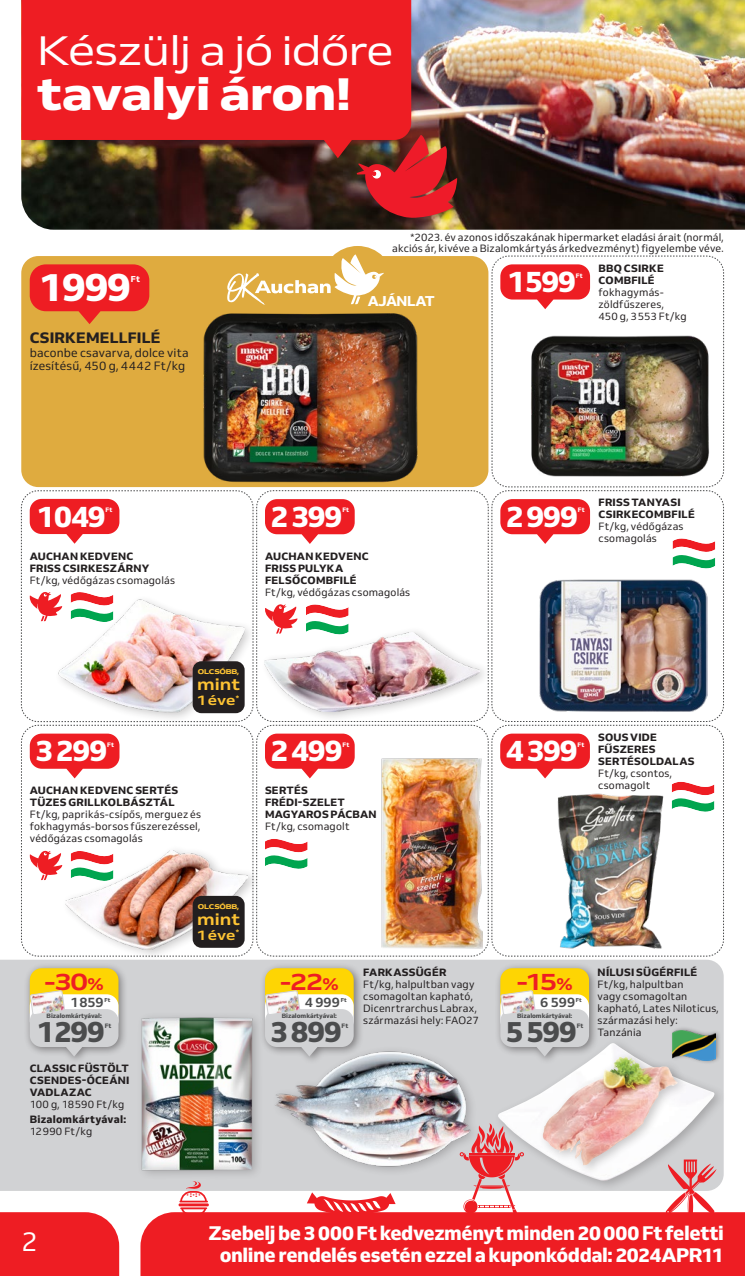
<style>
.page{position:relative;width:745px;height:1276px;background:#fff}
.page>*{position:absolute;margin:0;border:0;box-sizing:border-box;transform-origin:0 0}
.t1{font:45px "Venn Semi Ex X Bold";letter-spacing:-.02em;color:#fff}
.t2{font:40.8px "Venn Semi Ex";letter-spacing:-.02em;color:#fff}
.pajzs{font:800 39px "Venn";color:#fff}
.pajzs-2{font:800 29.25px "Venn";letter-spacing:-.04em;color:#fff}
.pajzs-3{font:800 28.95px "Venn";letter-spacing:-.04em;color:#4b4c4d}
.t3{font:27px "Venn";color:#fff}
.t4{font:700 23.4px "Venn Semi Ex";color:#ee1d23}
.alap_termek_leiras{font:800 19.5px/22.5px "Venn";letter-spacing:-.02em;color:#fff;text-align:center}
.t5{font:700 16.05px "Venn Semi Ex";color:#fec434}
.bomba_termek_megnevezes{font:800 15px "Venn";letter-spacing:.015em;color:#231f20}
.t6{font:800 14.25px "Venn";letter-spacing:-.025em;color:#fff}
.t7{font:700 13.65px "Venn Semi Ex";color:#fec434}
.pajzs_athuzott{font:700 13.35px "Venn";letter-spacing:-.005em;color:#4b4c4d}
.bomba_termek_leiras{font:12px/13.5px "Venn";letter-spacing:.01em;color:#231f20}
.alap_termek_leiras-2{font:10.5px/12px "Venn";letter-spacing:.015em;color:#231f20}
.alap_termek_megnevezes{font:800 10.5px/12px "Venn";letter-spacing:.025em;color:#231f20}
.bizalombonusz_termeknev{font:800 10.5px/12px "Venn";letter-spacing:.025em;color:#231f20;text-align:justify}
.bizalombonusz_leiras{font:10.5px "Venn";letter-spacing:.005em;color:#231f20}
.bizalombonusz_szoveg{font:800 10.5px "Venn";letter-spacing:.025em;color:#231f20}
.pajzs-4{font:800 8.55px "Venn";color:#fff}
.t8{font:6.75px "Venn Semi Ex X Bold";letter-spacing:-.03em;color:#fec434}
.pajzs-5{font:800 6.3px "Venn";color:#4b4c4d}
.pajzs-6{font:800 6.3px "Venn";letter-spacing:.015em;color:#fff}
.pajzs_athuzott-2{font:800 5.55px "Venn";color:#4b4c4d}
.s1{font-size:17.1px}
</style>
<div class="page">
<div style="left:0;top:1212px;width:119px;height:64px;background:#ee1d23"></div>
<div style="left:140px;top:1212px;width:604px;height:64px;background:#ee1d23"></div>
<div style="left:0;top:959px;width:723px;height:232px;background:#d1d2d4"></div>
<div style="left:321px;top:246px;width:72px;height:72px;background:#dfab3f;border-radius:50%"></div>
<img style="left:21px;top:0;width:723px;height:230px">
<div style="left:21px;top:0;width:390px;height:140px;background:#ee1d23"></div>
<img style="left:319px;top:134px;width:138px;height:84px">
<div style="left:61px;top:843px;width:199px;height:117px;background:#fff"></div>
<div style="left:137px;top:1011px;width:127px;height:169px;background:#231f20;opacity:.25"></div>
<img style="left:140px;top:1016px;width:113px;height:155px">
<div style="left:271px;top:1045px;width:209px;height:131px;background:#d1d2d4"></div>
<img style="left:275px;top:1051px;width:197px;height:118px">
<div style="left:493px;top:1036px;width:233px;height:156px;background:#231f20;opacity:.25"></div>
<img style="left:497px;top:1043px;width:217px;height:138px">
<div style="left:537px;top:1050px;width:152px;height:126px;background:#231f20;opacity:.25"></div>
<img style="left:588px;top:1055px;width:38px;height:29px">
<div style="left:24px;top:962px;width:105px;height:103px;background:#231f20;opacity:.5"></div>
<div style="left:30px;top:968px;width:88px;height:56px;background:#fed503;border-radius:12px"></div>
<svg style="left:30px;top:990px;width:88px;height:66px;background:#d8d5c9"></svg>
<div style="left:259px;top:962px;width:105px;height:103px;background:#231f20;opacity:.5"></div>
<div style="left:265px;top:968px;width:88px;height:56px;background:#fed503;border-radius:12px"></div>
<svg style="left:265px;top:990px;width:88px;height:66px;background:#d8d5c9"></svg>
<div style="left:494px;top:962px;width:105px;height:103px;background:#231f20;opacity:.5"></div>
<div style="left:500px;top:968px;width:88px;height:56px;background:#fed503;border-radius:12px"></div>
<svg style="left:500px;top:990px;width:88px;height:66px;background:#d8d5c9"></svg>
<img style="left:21px;top:254px;width:702px;height:703px">
<div style="left:192px;top:661px;width:52px;height:52px;background:#231f20;border-radius:9px"></div>
<div style="left:192px;top:896px;width:52px;height:52px;background:#231f20;border-radius:9px"></div>
<div style="left:670px;top:1025px;width:51px;height:39px;background:#231f20;opacity:.45"></div>
<img style="left:672px;top:1030px;width:42px;height:30px">
<svg style="left:665px;top:1159px;width:51px;height:60px"></svg>
<hr style="left:178px;top:1203px;width:31px;height:3px;background:#ee1d23">
<svg style="left:179px;top:1181px;width:29px;height:34px"></svg>
<svg style="left:306px;top:1192px;width:89px;height:23px"></svg>
<svg style="left:459px;top:1123px;width:64px;height:90px"></svg>
<p class="t2" style="left:37px;top:26px;width:358px">Készülj a jó időre</p>
<p class="t1" style="left:37px;top:66px;width:316px">tavalyi áron!</p>
<p class="pajzs" style="left:39px;top:263px;width:94px">1 999</p>
<p class="pajzs-4" style="left:131px;top:273px;width:11px">Ft</p>
<p class="bomba_termek_megnevezes" style="left:30px;top:328px;width:132px">CSIRKEMELLFILÉ</p>
<p class="bomba_termek_leiras" style="left:30px;top:345px;width:160px">baconbe csavarva, dolce vita ízesítésű, 450 g, 4 442 Ft/kg</p>
<p class="alap_termek_leiras-2" style="left:392px;top:231px;width:333px;line-height:11.2px;text-align:right">*2023. év azonos időszakának hipermarket eladási árait (normál, akciós ár, kivéve a Bizalomkártyás árkedvezményt) figyelembe véve.</p>
<p class="t6" style="left:367px;top:292px;width:68px">AJÁNLAT</p>
<p class="pajzs-2" style="left:507px;top:263px;width:70px">1 599</p>
<p class="pajzs-6" style="left:575px;top:271px;width:8px">Ft</p>
<p class="alap_termek_megnevezes" style="left:598px;top:262px;width:67px">BBQ CSIRKE<br>COMBFILÉ</p>
<p class="alap_termek_leiras-2" style="left:598px;top:286px;width:90px">fokhagymás&shy;zöldfűszeres,<br>450 g, 3 553 Ft/kg</p>
<p class="pajzs-2" style="left:37px;top:498px;width:70px">1 049</p>
<p class="pajzs-6" style="left:105px;top:506px;width:8px">Ft</p>
<p class="alap_termek_megnevezes" style="left:30px;top:549px;width:121px">AUCHAN KEDVENC<br>FRISS CSIRKESZÁRNY</p>
<p class="alap_termek_leiras-2" style="left:30px;top:574px;width:147px">Ft/kg, védőgázas csomagolás</p>
<p class="pajzs-2" style="left:270px;top:498px;width:74px">2 399</p>
<p class="pajzs-6" style="left:342px;top:506px;width:8px">Ft</p>
<p class="alap_termek_megnevezes" style="left:265px;top:550px;width:105px">AUCHAN KEDVENC<br>FRISS PULYKA<br>FELSŐCOMBFILÉ</p>
<p class="alap_termek_leiras-2" style="left:265px;top:586px;width:147px">Ft/kg, védőgázas csomagolás</p>
<p class="pajzs-2" style="left:505px;top:498px;width:74px">2 999</p>
<p class="pajzs-6" style="left:577px;top:506px;width:8px">Ft</p>
<p class="alap_termek_megnevezes" style="left:598px;top:496px;width:98px">FRISS TANYASI<br>CSIRKECOMBFILÉ</p>
<p class="alap_termek_leiras-2" style="left:598px;top:520px;width:86px">Ft/kg, védőgázas csomagolás</p>
<p class="t8" style="left:198px;top:667px;width:43px">OLCSÓBB,</p>
<p class="t5" style="left:197px;top:674px;width:45px">mint</p>
<p class="t7" style="left:196px;top:692px;width:44px">1 éve<sup>*</sup></p>
<p class="pajzs-2" style="left:35px;top:732px;width:74px">3 299</p>
<p class="pajzs-6" style="left:107px;top:740px;width:8px">Ft</p>
<p class="alap_termek_megnevezes" style="left:30px;top:784px;width:150px">AUCHAN KEDVENC SERTÉS<br>TÜZES GRILLKOLBÁSZTÁL</p>
<p class="alap_termek_leiras-2" style="left:30px;top:808px;width:173px;text-align:justify">Ft/kg, paprikás-csípős, merguez és fokhagymás-borsos fűszerezéssel, védőgázas csomagolás</p>
<p class="t4" style="left:44px;top:966px;width:61px">-30<span class="s1">%</span></p>
<p class="pajzs-3" style="left:37px;top:1013px;width:70px">1 299</p>
<p class="pajzs-5" style="left:105px;top:1021px;width:8px">Ft</p>
<p class="pajzs_athuzott" style="left:70px;top:993px;width:35px">1 859</p>
<p class="pajzs_athuzott-2" style="left:104px;top:996px;width:7px">Ft</p>
<p class="pajzs-5" style="left:47px;top:1012px;width:57px">Bizalomkártyával:</p>
<p class="bizalombonusz_termeknev" style="left:30px;top:1062px;width:101px">CLASSIC FÜSTÖLT CSENDES-ÓCEÁNI VADLAZAC</p>
<p class="bizalombonusz_leiras" style="left:30px;top:1098px;width:96px">100 g, 18 590 Ft/kg</p>
<p class="bizalombonusz_szoveg" style="left:30px;top:1112px;width:98px">Bizalomkártyával:</p>
<p class="bizalombonusz_leiras" style="left:30px;top:1125px;width:64px">12 990 Ft/kg</p>
<p class="t8" style="left:198px;top:902px;width:43px">OLCSÓBB,</p>
<p class="t5" style="left:197px;top:909px;width:45px">mint</p>
<p class="t7" style="left:196px;top:926px;width:44px">1 éve<sup>*</sup></p>
<p class="pajzs-2" style="left:270px;top:732px;width:74px">2 499</p>
<p class="pajzs-6" style="left:342px;top:740px;width:8px">Ft</p>
<p class="alap_termek_megnevezes" style="left:265px;top:784px;width:113px">SERTÉS<br>FRÉDI-SZELET<br>MAGYAROS PÁCBAN</p>
<p class="alap_termek_leiras-2" style="left:265px;top:820px;width:86px">Ft/kg, csomagolt</p>
<p class="pajzs-2" style="left:505px;top:732px;width:74px">4 399</p>
<p class="pajzs-6" style="left:577px;top:740px;width:8px">Ft</p>
<p class="alap_termek_megnevezes" style="left:597px;top:731px;width:98px">SOUS VIDE<br>FŰSZERES<br>SERTÉSOLDALAS</p>
<p class="alap_termek_leiras-2" style="left:597px;top:767px;width:75px">Ft/kg, csontos, csomagolt</p>
<p class="t4" style="left:279px;top:966px;width:61px">-22<span class="s1">%</span></p>
<p class="pajzs-3" style="left:270px;top:1013px;width:73px">3 899</p>
<p class="pajzs-5" style="left:341px;top:1021px;width:8px">Ft</p>
<p class="pajzs_athuzott" style="left:304px;top:993px;width:37px">4 999</p>
<p class="pajzs_athuzott-2" style="left:340px;top:996px;width:7px">Ft</p>
<p class="pajzs-5" style="left:281px;top:1012px;width:57px">Bizalomkártyával:</p>
<p class="alap_termek_megnevezes" style="left:363px;top:965px;width:85px">FARKASSÜGÉR</p>
<p class="alap_termek_leiras-2" style="left:363px;top:978px;width:117px">Ft/kg, halpultban vagy csomagoltan kapható,<br>Dicenrtrarchus Labrax, származási hely: FAO27</p>
<p class="t4" style="left:516px;top:966px;width:58px">-15<span class="s1">%</span></p>
<p class="pajzs_athuzott" style="left:540px;top:993px;width:36px">6 599</p>
<p class="pajzs_athuzott-2" style="left:575px;top:996px;width:7px">Ft</p>
<p class="pajzs-5" style="left:516px;top:1012px;width:57px">Bizalomkártyával:</p>
<p class="pajzs-3" style="left:505px;top:1013px;width:73px">5 599</p>
<p class="pajzs-5" style="left:576px;top:1021px;width:8px">Ft</p>
<p class="alap_termek_megnevezes" style="left:597px;top:965px;width:101px">NÍLUSI SÜGÉRFILÉ</p>
<p class="alap_termek_leiras-2" style="left:597px;top:977px;width:123px">Ft/kg, halpultban<br>vagy csomagoltan kapható, Lates Niloticus, származási hely:<br>Tanzánia</p>
<h3 class="t3" style="left:21px;top:1225px;width:18px">2</h3>
<p class="alap_termek_leiras" style="left:208px;top:1221px;width:516px">Zsebelj be 3 000 Ft kedvezményt minden 20 000 Ft feletti online rendelés esetén ezzel a kuponkóddal: 2024APR11</p>
</div>
